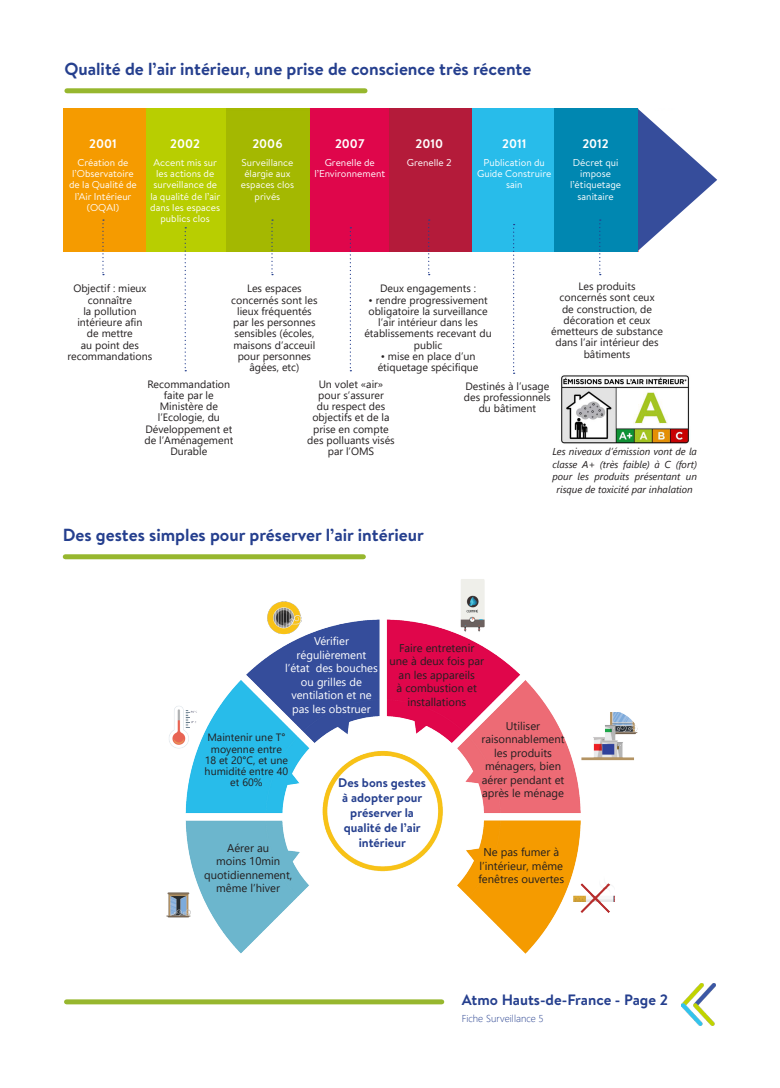
<style>
.page{position:relative;width:780px;height:1088px;background:#fff}
.page>*{position:absolute;margin:0;border:0;box-sizing:border-box;transform-origin:0 0}
.t1{font:700 17.5px "Brandon Text";color:#253f8e}
.t2{font:700 15px "Brandon Text";color:#253f8e}
.t3{font:700 12.5px/15px "Brandon Text";color:#253f8e;text-align:center}
.t4{font:700 12.5px "Brandon Text";color:#fff}
.t5{font:11.25px/13.5px "Segoe UI";color:#231f20;text-align:center}
.t6{font:11.25px/13.5px "Segoe UI";color:#fff;text-align:center}
.t7{font:10.62px/11.2px "Segoe UI";color:#231f20;text-align:center}
.t8{font:10px/11.2px "Brandon Text";color:#fff;text-align:center}
.t9{font:italic 10px/12.5px "Segoe UI";color:#231f20;text-align:center}
.t10{font:300 10px "Segoe UI";color:#253f8e}
</style>
<div class="page">
<div style="left:66px;top:999px;width:376px;height:5px;background:#97b72e"></div>
<img style="left:682px;top:983px;width:33px;height:42px">
<div style="left:67px;top:88px;width:298px;height:5px;background:#97b72e"></div>
<img style="left:63px;top:108px;width:654px;height:143px">
<svg style="left:102px;top:219px;width:2px;height:56px"></svg>
<svg style="left:185px;top:227px;width:1px;height:144px"></svg>
<svg style="left:271px;top:219px;width:2px;height:56px"></svg>
<svg style="left:350px;top:227px;width:1px;height:144px"></svg>
<svg style="left:428px;top:219px;width:1px;height:56px"></svg>
<svg style="left:513px;top:224px;width:1px;height:150px"></svg>
<svg style="left:599px;top:219px;width:1px;height:56px"></svg>
<img style="left:561px;top:375px;width:129px;height:69px">
<img style="left:185px;top:619px;width:396px;height:335px">
<img style="left:166px;top:889px;width:30px;height:32px">
<img style="left:169px;top:700px;width:35px;height:55px">
<img style="left:259px;top:601px;width:50px;height:42px">
<img style="left:446px;top:579px;width:52px;height:60px">
<img style="left:569px;top:712px;width:69px;height:62px">
<img style="left:566px;top:873px;width:49px;height:49px">
<div style="left:65px;top:554px;width:298px;height:5px;background:#97b72e"></div>
<p class="t1" style="left:64px;top:57px;width:468px">Qualité de l’air intérieur, une prise de conscience très récente</p>
<p class="t4" style="left:89px;top:135px;width:29px">2001</p>
<p class="t8" style="left:69px;top:156px;width:69px">Création de l’Observatoire de la Qualité de l’Air Intérieur (OQAI)</p>
<p class="t4" style="left:170px;top:135px;width:31px">2002</p>
<p class="t8" style="left:150px;top:156px;width:71px">Accent mis sur les actions de surveillance de la qualité de l’air dans les espaces publics clos</p>
<p class="t4" style="left:252px;top:135px;width:32px">2006</p>
<p class="t8" style="left:241px;top:156px;width:55px">Surveillance élargie aux espaces clos privés</p>
<p class="t4" style="left:335px;top:135px;width:31px">2007</p>
<p class="t8" style="left:314px;top:156px;width:72px">Grenelle de l’Environnement</p>
<p class="t4" style="left:415px;top:135px;width:29px">2010</p>
<p class="t8" style="left:407px;top:156px;width:46px">Grenelle 2</p>
<p class="t4" style="left:502px;top:135px;width:26px">2011</p>
<p class="t8" style="left:477px;top:156px;width:76px">Publication du<br>Guide Construire sain</p>
<p class="t4" style="left:582px;top:135px;width:28px">2012</p>
<p class="t8" style="left:570px;top:156px;width:53px">Décret qui impose l’étiquetage sanitaire</p>
<p class="t7" style="left:551px;top:280px;width:113px">Les produits<br>concernés sont ceux<br>de construction, de décoration et ceux émetteurs de substance dans l’air intérieur des bâtiments</p>
<p class="t7" style="left:67px;top:283px;width:86px">Objectif : mieux connaître<br>la pollution intérieure afin<br>de mettre<br>au point des recommandations</p>
<p class="t7" style="left:144px;top:378px;width:90px">Recommandation faite par le<br>Ministère de l’Ecologie, du<br>Développement et de l’Aménagement<br>Durable</p>
<p class="t7" style="left:380px;top:283px;width:97px">Deux engagements :</p>
<p class="t7" style="left:364px;top:294px;width:129px">• rendre progressivement obligatoire la surveillance l’air intérieur dans les établissements recevant du public</p>
<p class="t7" style="left:377px;top:350px;width:102px;text-align:left">• mise en place d’un étiquetage spécifique</p>
<p class="t7" style="left:464px;top:380px;width:88px">Destinés à l’usage des professionnels du bâtiment</p>
<p class="t7" style="left:231px;top:283px;width:88px">Les espaces concernés sont les lieux fréquentés par les personnes sensibles (écoles, maisons d’acceuil pour personnes âgées, etc)</p>
<p class="t7" style="left:307px;top:378px;width:89px">Un volet «air» pour s’assurer<br>du respect des objectifs et de la prise en compte des polluants visés par l’OMS</p>
<p class="t9" style="left:552px;top:444px;width:146px">Les niveaux d’émission vont de la classe A+ (très faible) à C (fort) pour les produits présentant un risque de toxicité par inhalation</p>
<p class="t1" style="left:63px;top:523px;width:362px">Des gestes simples pour préserver l’air intérieur</p>
<p class="t6" style="left:285px;top:634px;width:94px">Vérifier régulièrement l’état des bouches ou grilles de ventilation et ne pas les obstruer</p>
<p class="t5" style="left:389px;top:641px;width:96px">Faire entretenir une à deux fois par an les appareils<br>à combustion et installations</p>
<p class="t5" style="left:481px;top:718px;width:85px">Utiliser raisonnablement les produits ménagers, bien aérer pendant et après le ménage</p>
<p class="t7" style="left:205px;top:732px;width:85px">Maintenir une T° moyenne entre<br>18 et 20°C, et une humidité entre 40 et 60%</p>
<p class="t3" style="left:338px;top:775px;width:89px">Des bons gestes à adopter pour préserver la qualité de l’air intérieur</p>
<p class="t5" style="left:204px;top:841px;width:90px">Aérer au<br>moins 10min quotidiennement, même l’hiver</p>
<p class="t5" style="left:478px;top:845px;width:87px">Ne pas fumer à l’intérieur, même fenêtres ouvertes</p>
<p class="t2" style="left:462px;top:989px;width:207px">Atmo Hauts-de-France - Page 2</p>
<p class="t10" style="left:462px;top:1010px;width:83px">Fiche Surveillance 5</p>
</div>
